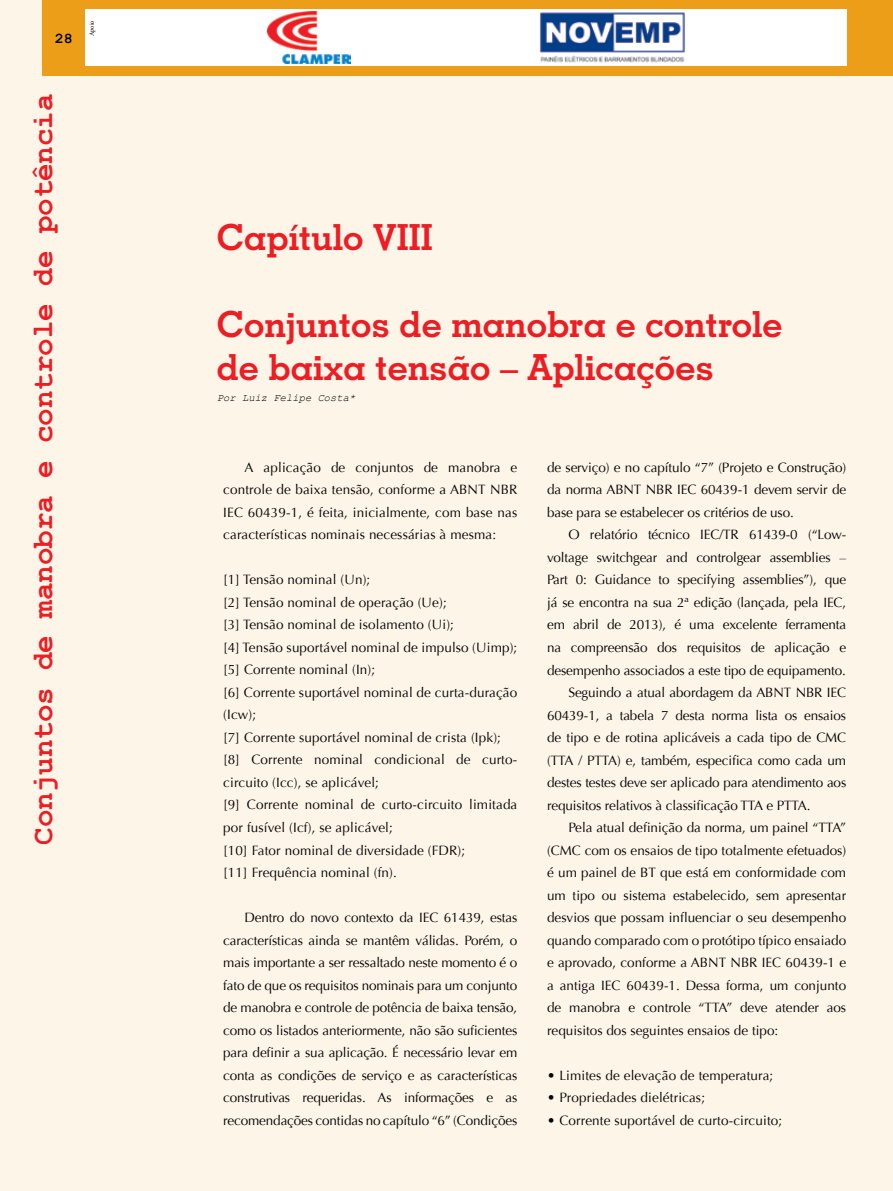
<style>
.page{position:relative;width:893px;height:1191px;background:#fdf5e8}
.page>*{position:absolute;margin:0;border:0;box-sizing:border-box;transform-origin:0 0}
.t1{font:700 36px/43.2px "Geometric Slab 703 BT";color:#ed1d24}
.t2{font:700 30px "Courier New";color:#ed1d24}
.t3{font:700 15px "Courier New";color:#000}
.t4{font:13.5px/22.5px "Optima";color:#000;text-align:justify}
.t5{font:italic 10.5px "Courier New";color:#000}
.t6{font:6.3px "Minion Pro";letter-spacing:-.005em;color:#000}
</style>
<div class="page">
<div style="left:43px;top:0;width:850px;height:76px;background:#ed9e19"></div>
<div style="left:85px;top:9px;width:761px;height:57px;background:#fff"></div>
<img style="left:268px;top:11px;width:82px;height:52px">
<img style="left:540px;top:12px;width:145px;height:51px">
<p class="t3" style="left:55px;top:29px;width:19px">28</p>
<p class="t6" style="left:88px;top:36px;width:17px;rotate:-90deg">Apoio</p>
<h2 class="t2" style="left:24px;top:844px;width:752px;rotate:-90deg">Conjuntos de manobra e controle de potência</h2>
<h1 class="t1" style="left:217px;top:215px;width:218px">Capítulo VIII</h1>
<h1 class="t1" style="left:217px;top:302px;width:567px">Conjuntos de manobra e controle de baixa tensão – Aplicações</h1>
<p class="t5" style="left:217px;top:390px;width:140px">Por Luiz Felipe Costa*</p>
<p class="t4" style="left:223px;top:456px;width:296px;text-indent:21px">A aplicação de conjuntos de manobra e controle de baixa tensão, conforme a ABNT NBR IEC 60439-1, é feita, inicialmente, com base nas características nominais necessárias à mesma:</p>
<p class="t4" style="left:223px;top:568px;width:296px;text-align:left">[1] Tensão nominal (Un);<br>[2] Tensão nominal de operação (Ue);<br>[3] Tensão nominal de isolamento (Ui);<br>[4] Tensão suportável nominal de impulso (Uimp); [5] Corrente nominal (In);<br>[6] Corrente suportável nominal de curta-duração (Icw);<br>[7] Corrente suportável nominal de crista (Ipk); [8] Corrente nominal condicional de curto&shy;circuito (Icc), se aplicável;<br>[9] Corrente nominal de curto-circuito limitada por fusível (Icf), se aplicável;<br>[10] Fator nominal de diversidade (FDR);<br>[11] Frequência nominal (fn).</p>
<p class="t4" style="left:223px;top:906px;width:296px;text-indent:21px">Dentro do novo contexto da IEC 61439, estas características ainda se mantêm válidas. Porém, o mais importante a ser ressaltado neste momento é o fato de que os requisitos nominais para um conjunto de manobra e controle de potência de baixa tensão, como os listados anteriormente, não são suficientes para definir a sua aplicação. É necessário levar em conta as condições de serviço e as características construtivas requeridas. As informações e as recomendações contidas no capítulo “6” (Condições</p>
<p class="t4" style="left:547px;top:456px;width:301px">de serviço) e no capítulo “7” (Projeto e Construção) da norma ABNT NBR IEC 60439-1 devem servir de base para se estabelecer os critérios de uso.</p>
<p class="t4" style="left:568px;top:524px;width:279px">O relatório técnico IEC/TR 61439-0 (“Low-</p>
<p class="t4" style="left:547px;top:546px;width:301px">voltage switchgear and controlgear assemblies –</p>
<p class="t4" style="left:547px;top:569px;width:301px">Part 0: Guidance to specifying assemblies”), que</p>
<p class="t4" style="left:547px;top:591px;width:301px">já se encontra na sua 2ª edição (lançada, pela IEC,</p>
<p class="t4" style="left:547px;top:614px;width:301px">em abril de 2013), é uma excelente ferramenta</p>
<p class="t4" style="left:547px;top:636px;width:301px">na compreensão dos requisitos de aplicação e</p>
<p class="t4" style="left:547px;top:659px;width:300px">desempenho associados a este tipo de equipamento.</p>
<p class="t4" style="left:568px;top:681px;width:279px">Seguindo a atual abordagem da ABNT NBR IEC</p>
<p class="t4" style="left:547px;top:704px;width:301px">60439-1, a tabela 7 desta norma lista os ensaios</p>
<p class="t4" style="left:547px;top:726px;width:301px">de tipo e de rotina aplicáveis a cada tipo de CMC</p>
<p class="t4" style="left:547px;top:749px;width:301px">(TTA / PTTA) e, também, especifica como cada um</p>
<p class="t4" style="left:547px;top:771px;width:301px">destes testes deve ser aplicado para atendimento aos</p>
<p class="t4" style="left:547px;top:794px;width:265px">requisitos relativos à classificação TTA e PTTA.</p>
<p class="t4" style="left:568px;top:816px;width:279px">Pela atual definição da norma, um painel “TTA”</p>
<p class="t4" style="left:547px;top:839px;width:301px">(CMC com os ensaios de tipo totalmente efetuados)</p>
<p class="t4" style="left:547px;top:861px;width:301px">é um painel de BT que está em conformidade com</p>
<p class="t4" style="left:547px;top:884px;width:301px">um tipo ou sistema estabelecido, sem apresentar</p>
<p class="t4" style="left:547px;top:906px;width:301px">desvios que possam influenciar o seu desempenho</p>
<p class="t4" style="left:547px;top:929px;width:301px">quando comparado com o protótipo típico ensaiado</p>
<p class="t4" style="left:547px;top:951px;width:301px">e aprovado, conforme a ABNT NBR IEC 60439-1 e</p>
<p class="t4" style="left:547px;top:974px;width:301px">a antiga IEC 60439-1. Dessa forma, um conjunto</p>
<p class="t4" style="left:547px;top:996px;width:301px">de manobra e controle “TTA” deve atender aos</p>
<p class="t4" style="left:547px;top:1019px;width:233px">requisitos dos seguintes ensaios de tipo:</p>
<p class="t4" style="left:547px;top:1064px;width:228px">• Limites de elevação de temperatura;</p>
<p class="t4" style="left:547px;top:1086px;width:159px">• Propriedades dielétricas;</p>
<p class="t4" style="left:547px;top:1109px;width:237px">• Corrente suportável de curto-circuito;</p>
</div>
